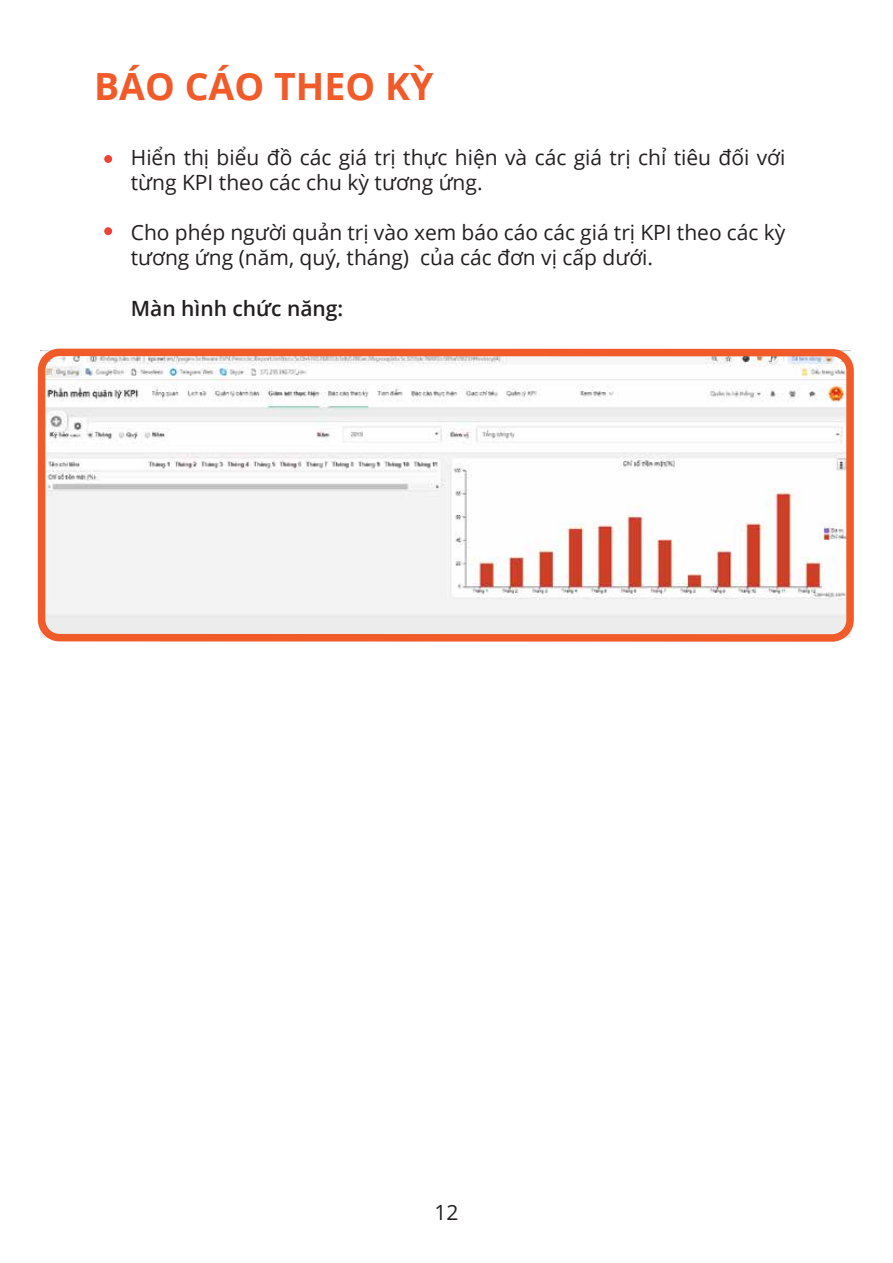
<style>
.page{position:relative;width:893px;height:1263px;background:#fff}
.page>*{position:absolute;margin:0;border:0;box-sizing:border-box;transform-origin:0 0}
.t1{font:700 37.5px "Open Sans";color:#f15a29}
.t2{font:21px/25.2px "Open Sans";color:#231f20}
.t3{font:600 21px "Open Sans";color:#231f20}
</style>
<div class="page">
<img style="left:40px;top:350px;width:810px;height:288px">
<div style="left:38px;top:349px;width:816px;height:293px;border:8px solid #f15a29;border-radius:18px"></div>
<div style="left:104px;top:155px;width:8px;height:8px;background:#ef4136;border-radius:50%"></div>
<div style="left:104px;top:227px;width:8px;height:8px;background:#ef4136;border-radius:50%"></div>
<h1 class="t1" style="left:94px;top:60px;width:341px">BÁO CÁO THEO KỲ</h1>
<p class="t2" style="left:131px;top:144px;width:656px">Hiển thị biểu đồ các giá trị thực hiện và các giá trị chỉ tiêu đối với từng KPI theo các chu kỳ tương ứng.</p>
<p class="t2" style="left:131px;top:219px;width:656px">Cho phép người quản trị vào xem báo cáo các giá trị KPI theo các kỳ tương ứng (năm, quý, tháng) của các đơn vị cấp dưới.</p>
<p class="t3" style="left:131px;top:294px;width:214px">Màn hình chức năng:</p>
<p class="t2" style="left:434px;top:1200px;width:26px">12</p>
</div>
